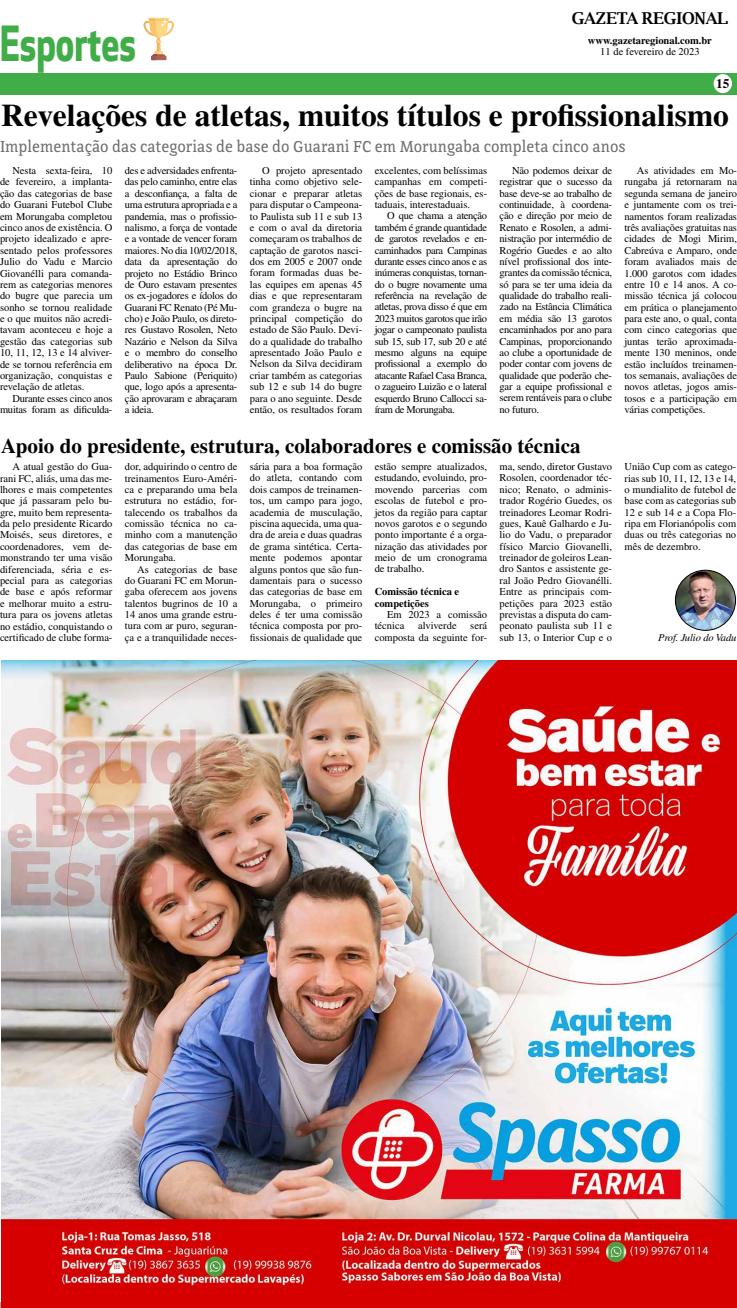
<style>
.page{position:relative;width:737px;height:1308px;background:#fff}
.page>*{position:absolute;margin:0;border:0;box-sizing:border-box;transform-origin:0 0}
.t1{font:700 47.25px "Apex New";color:#41ad49;scale:.75 1}
.t2{font:700 31.5px "Times";color:#000}
.t3{font:700 21px "Times";color:#000}
.t4{font:16.62px "Directa Serif";color:#6d6e71}
.t5{font:700 16.36px "Luxi Serif";letter-spacing:-.02em;color:#000}
.t6{font:700 13.12px "Times";color:#000}
.t7{font:10.5px/11.4px "Times";color:#000;text-align:justify}
.t8{font:700 10.5px/11.4px "Times";color:#000}
.t9{font:10.5px/11.4px "Times";letter-spacing:-.02em;color:#000;text-align:right}
.t10{font:italic 10.5px "Times";letter-spacing:-.01em;color:#000}
</style>
<div class="page">
<div style="left:0;top:73px;width:737px;height:21px;background:#41ad49"></div>
<svg style="left:143px;top:18px;width:31px;height:42px"></svg>
<div style="left:713px;top:74px;width:19px;height:19px;background:#fff;border-radius:50%"></div>
<img style="left:675px;top:570px;width:60px;height:60px">
<div style="left:675px;top:570px;width:60px;height:60px;border:1px solid #000;border-radius:50%"></div>
<img style="left:1px;top:660px;width:736px;height:647px">
<h1 class="t1" style="left:0;top:16px;width:183px">Esportes</h1>
<h3 class="t5" style="left:572px;top:8px;width:158px">GAZETA REGIONAL</h3>
<p class="t8" style="left:588px;top:34px;width:125px">www.gazetaregional.com.br</p>
<p class="t7" style="left:600px;top:46px;width:101px">11 de fevereiro de 2023</p>
<p class="t6" style="left:716px;top:76px;width:15px">15</p>
<h2 class="t2" style="left:1px;top:96px;width:729px">Revelações de atletas, muitos títulos e profissionalismo</h2>
<h3 class="t4" style="left:0;top:137px;width:627px">Implementação das categorias de base do Guarani FC em Morungaba completa cinco anos</h3>
<p class="t7" style="left:0;top:165px;width:114px;text-indent:12px">Nesta sexta-feira, 10 de fevereiro, a implanta&shy;ção das categorias de base do Guarani Futebol Clube em Morungaba completou cinco anos de existência. O projeto idealizado e apre&shy;sentado pelos professores Julio do Vadu e Marcio Giovanélli para comanda&shy;rem as categorias menores do bugre que parecia um sonho se tornou realidade e o que muitos não acredi&shy;tavam aconteceu e hoje a gestão das categorias sub 10, 11, 12, 13 e 14 alviver&shy;de se tornou referência em organização, conquistas e revelação de atletas.</p>
<p class="t9" style="left:0;top:392px;width:114px">Durante esses cinco anos muitas foram as dificulda-</p>
<p class="t7" style="left:125px;top:165px;width:114px">des e adversidades enfrenta&shy;das pelo caminho, entre elas a desconfiança, a falta de uma estrutura apropriada e a pandemia, mas o profissio&shy;nalismo, a força de vontade e a vontade de vencer foram maiores. No dia 10/02/2018, data da apresentação do projeto no Estádio Brinco de Ouro estavam presentes os ex-jogadores e ídolos do Guarani FC Renato (Pé Mu&shy;cho) e João Paulo, os direto&shy;res Gustavo Rosolen, Neto Nazário e Nelson da Silva e o membro do conselho deliberativo na época Dr.<br>Paulo Sabione (Periquito) que, logo após a apresenta&shy;ção aprovaram e abraçaram a ideia.</p>
<p class="t7" style="left:250px;top:165px;width:114px;text-indent:12px">O projeto apresentado tinha como objetivo sele&shy;cionar e preparar atletas para disputar o Campeona&shy;to Paulista sub 11 e sub 13 e com o aval da diretoria começaram os trabalhos de captação de garotos nasci&shy;dos em 2005 e 2007 onde foram formadas duas be&shy;las equipes em apenas 45 dias e que representaram com grandeza o bugre na principal competição do estado de São Paulo. Devi&shy;do a qualidade do trabalho apresentado João Paulo e Nelson da Silva decidiram criar também as categorias sub 12 e sub 14 do bugre para o ano seguinte. Desde então, os resultados foram</p>
<p class="t7" style="left:375px;top:165px;width:114px">excelentes, com belíssimas campanhas em competi&shy;ções de base regionais, es&shy;taduais, interestaduais.</p>
<p class="t7" style="left:375px;top:210px;width:114px;text-indent:12px">O que chama a atenção também é grande quantidade de garotos revelados e en&shy;caminhados para Campinas durante esses cinco anos e as inúmeras conquistas, tornan&shy;do o bugre novamente uma referência na revelação de atletas, prova disso é que em 2023 muitos garotos que irão jogar o campeonato paulista sub 15, sub 17, sub 20 e até mesmo alguns na equipe profissional a exemplo do atacante Rafael Casa Branca, o zagueiro Luizão e o lateral esquerdo Bruno Callocci sa&shy;íram de Morungaba.</p>
<p class="t7" style="left:499px;top:164px;width:114px;text-indent:12px">Não podemos deixar de registrar que o sucesso da base deve-se ao trabalho de continuidade, à coordena&shy;ção e direção por meio de Renato e Rosolen, a admi&shy;nistração por intermédio de Rogério Guedes e ao alto nível profissional dos inte&shy;grantes da comissão técnica, só para se ter uma ideia da qualidade do trabalho reali&shy;zado na Estância Climática em média são 13 garotos encaminhados por ano para Campinas, proporcionando ao clube a oportunidade de poder contar com jovens de qualidade que poderão che&shy;gar a equipe profissional e serem rentáveis para o clube no futuro.</p>
<p class="t7" style="left:624px;top:164px;width:114px;text-indent:12px">As atividades em Mo&shy;rungaba já retornaram na segunda semana de janeiro e juntamente com os trei&shy;namentos foram realizadas três avaliações gratuitas nas cidades de Mogi Mirim, Cabreúva e Amparo, onde foram avaliados mais de 1.000 garotos com idades entre 10 e 14 anos. A co&shy;missão técnica já colocou em prática o planejamento para este ano, o qual, conta com cinco categorias que juntas terão aproximada&shy;mente 130 meninos, onde estão incluídos treinamen&shy;tos semanais, avaliações de novos atletas, jogos amis&shy;tosos e a participação em várias competições.</p>
<h3 class="t3" style="left:1px;top:433px;width:581px">Apoio do presidente, estrutura, colaboradores e comissão técnica</h3>
<p class="t7" style="left:0;top:461px;width:114px;text-indent:12px">A atual gestão do Gua&shy;rani FC, aliás, uma das me&shy;lhores e mais competentes que já passaram pelo bu&shy;gre, muito bem representa&shy;da pelo presidente Ricardo Moisés, seus diretores, e coordenadores, vem de&shy;monstrando ter uma visão diferenciada, séria e es&shy;pecial para as categorias de base e após reformar e melhorar muito a estru&shy;tura para os jovens atletas no estádio, conquistando o certificado de clube forma-</p>
<p class="t7" style="left:125px;top:461px;width:114px">dor, adquirindo o centro de treinamentos Euro-Améri&shy;ca e preparando uma bela estrutura no estádio, for&shy;talecendo os trabalhos da comissão técnica no ca&shy;minho com a manutenção das categorias de base em Morungaba.</p>
<p class="t7" style="left:125px;top:563px;width:114px;text-indent:12px">As categorias de base do Guarani FC em Morun&shy;gaba oferecem aos jovens talentos bugrinos de 10 a 14 anos uma grande estru&shy;tura com ar puro, seguran&shy;ça e a tranquilidade neces-</p>
<p class="t7" style="left:250px;top:461px;width:114px">sária para a boa formação do atleta, contando com dois campos de treinamen&shy;tos, um campo para jogo, academia de musculação, piscina aquecida, uma qua&shy;dra de areia e duas quadras de grama sintética. Certa&shy;mente podemos apontar alguns pontos que são fun&shy;damentais para o sucesso das categorias de base em Morungaba, o primeiro deles é ter uma comissão técnica composta por pro&shy;fissionais de qualidade que</p>
<p class="t7" style="left:375px;top:460px;width:114px">estão sempre atualizados, estudando, evoluindo, pro&shy;movendo parcerias com escolas de futebol e pro&shy;jetos da região para captar novos garotos e o segundo ponto importante é a orga&shy;nização das atividades por meio de um cronograma de trabalho.</p>
<p class="t8" style="left:375px;top:585px;width:86px">Comissão técnica e competições</p>
<p class="t7" style="left:375px;top:608px;width:114px;text-indent:12px">Em 2023 a comissão técnica</p>
<p class="t7" style="left:418px;top:620px;width:40px">alviverde</p>
<p class="t7" style="left:375px;top:620px;width:114px;text-align:right">será<br>composta da seguinte for-</p>
<p class="t7" style="left:499px;top:460px;width:114px">ma, sendo, diretor Gustavo Rosolen, coordenador téc&shy;nico; Renato, o adminis&shy;trador Rogério Guedes, os treinadores Leomar Rodri&shy;gues, Kauê Galhardo e Ju&shy;lio do Vadu, o preparador físico Marcio Giovanelli, treinador de goleiros Lean&shy;dro Santos e assistente ge&shy;ral João Pedro Giovanélli.<br>Entre as principais com&shy;petições para 2023 estão previstas a disputa do cam&shy;peonato paulista sub 11 e sub 13, o Interior Cup e o</p>
<p class="t7" style="left:624px;top:460px;width:113px">União Cup com as catego&shy;rias sub 10, 11, 12, 13 e 14, o mundialito de futebol de base com as categorias sub 12 e sub 14 e a Copa Flo&shy;ripa em Florianópolis com duas ou três categorias no mês de dezembro.</p>
<p class="t10" style="left:658px;top:631px;width:80px">Prof. Julio do Vadu</p>
</div>
